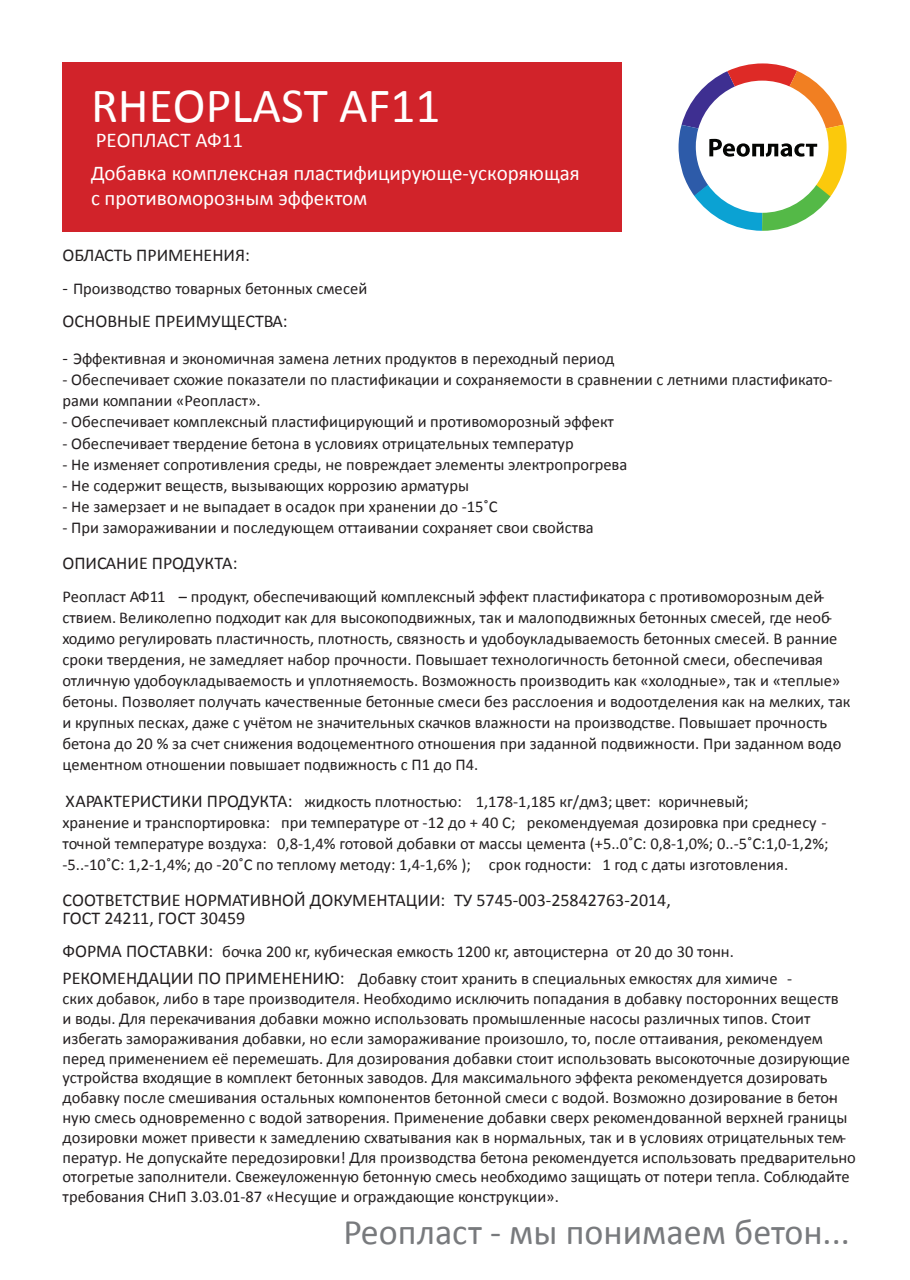
<style>
.page{position:relative;width:910px;height:1280px;background:#fff}
.page>*{position:absolute;margin:0;border:0;box-sizing:border-box;transform-origin:0 0}
.t1{font:49.5px "Calibri";color:#fff}
.t2{font:36px "Calibri";color:#787a7d}
.t3{font:21px/32.4px "Calibri";color:#fff}
.t4{font:18px/18px "Calibri";color:#231f20}
.t5{font:16.5px/21px "Calibri";color:#231f20}
.s1{font-size:18px}
</style>
<div class="page">
<div style="left:63px;top:63px;width:559px;height:169px;background:#d1232a"></div>
<svg style="left:678px;top:63px;width:169px;height:168px"></svg>
<h1 class="t1" style="left:91px;top:74px;width:351px">RHEOPLAST AF11</h1>
<p class="t3" style="left:91px;top:124px;width:490px">РЕОПЛАСТ АФ11<br>Добавка комплексная пластифицирующе-ускоряющая</p>
<p class="t3" style="left:91px;top:182px;width:278px">с противоморозным эффектом</p>
<p class="t4" style="left:63px;top:246px;width:189px">ОБЛАСТЬ ПРИМЕНЕНИЯ:</p>
<p class="t5" style="left:63px;top:278px;width:306px"><span class="s1">-</span> Производство товарных бетонных смесей</p>
<p class="t4" style="left:63px;top:312px;width:227px">ОСНОВНЫЕ ПРЕИМУЩЕСТВА:</p>
<p class="t5" style="left:63px;top:349px;width:553px"><span class="s1">-</span> Эффективная и экономичная замена летних продуктов в переходный период</p>
<p class="t5" style="left:62px;top:370px;width:772px">- Обеспечивает схожие показатели по пластификации и сохраняемости в сравнении с летними пластификато&shy;рами компании «Реопласт».</p>
<p class="t5" style="left:62px;top:412px;width:553px">- Обеспечивает комплексный пластифицирующий и противоморозный эффект</p>
<p class="t5" style="left:62px;top:433px;width:513px">- Обеспечивает твердение бетона в условиях отрицательных температур</p>
<p class="t5" style="left:62px;top:454px;width:566px">- Не изменяет сопротивления среды, не повреждает элементы электропрогрева</p>
<p class="t5" style="left:62px;top:475px;width:408px">- Не содержит веществ, вызывающих коррозию арматуры</p>
<p class="t5" style="left:62px;top:496px;width:437px">- Не замерзает и не выпадает в осадок при хранении до -15˚С</p>
<p class="t5" style="left:62px;top:517px;width:533px">- При замораживании и последующем оттаивании сохраняет свои свойства</p>
<p class="t4" style="left:63px;top:554px;width:177px">ОПИСАНИЕ ПРОДУКТА:</p>
<p class="t5" style="left:62px;top:586px;width:790px">Реопласт АФ11 – продукт, обеспечивающий комплексный эффект пластификатора с противоморозным дей&shy;ствием. Великолепно подходит как для высокоподвижных, так и малоподвижных бетонных смесей, где необ&shy;ходимо регулировать пластичность, плотность, связность и удобоукладываемость бетонных смесей. В ранние сроки твердения, не замедляет набор прочности. Повышает технологичность бетонной смеси, обеспечивая отличную удобоукладываемость и уплотняемость. Возможность производить как «холодные», так и «теплые» бетоны. Позволяет получать качественные бетонные смеси без расслоения и водоотделения как на мелких, так и крупных песках, даже с учётом не значительных скачков влажности на производстве. Повышает прочность бетона до 20 % за счет снижения водоцементного отношения при заданной подвижности. При заданном водо&shy;цементном отношении повышает подвижность с П1 до П4.</p>
<p class="t5" style="left:63px;top:791px;width:768px"><span class="s1">ХАРАКТЕРИСТИКИ ПРОДУКТА:</span> жидкость плотностью: 1,178-1,185 кг/дм3; цвет: коричневый;<br>хранение и транспортировка: при температуре от -12 до + 40 С; рекомендуемая дозировка при среднесу - точной температуре воздуха: 0,8-1,4% готовой добавки от массы цемента (+5..0˚C: 0,8-1,0%; 0..-5˚C:1,0-1,2%; -5..-10˚C: 1,2-1,4%; до -20˚C по теплому методу: 1,4-1,6% ); срок годности: 1 год с даты изготовления.</p>
<p class="t4" style="left:63px;top:891px;width:610px">СООТВЕТСТВИЕ НОРМАТИВНОЙ ДОКУМЕНТАЦИИ: ТУ 5745-003-25842763-2014,<br>ГОСТ 24211, ГОСТ 30459</p>
<p class="t5" style="left:63px;top:938px;width:731px;line-height:27px"><span class="s1">ФОРМА ПОСТАВКИ:</span> бочка 200 кг, кубическая емкость 1200 кг, автоцистерна от 20 до 30 тонн.<br><span class="s1">РЕКОМЕНДАЦИИ ПО ПРИМЕНЕНИЮ:</span> Добавку стоит хранить в специальных емкостях для химиче -</p>
<p class="t5" style="left:62px;top:989px;width:795px;line-height:19.8px">ских добавок, либо в таре производителя. Необходимо исключить попадания в добавку посторонних веществ<br>и воды. Для перекачивания добавки можно использовать промышленные насосы различных типов. Стоит избегать замораживания добавки, но если замораживание произошло, то, после оттаивания, рекомендуем перед применением её перемешать. Для дозирования добавки стоит использовать высокоточные дозирующие устройства входящие в комплект бетонных заводов. Для максимального эффекта рекомендуется дозировать добавку после смешивания остальных компонентов бетонной смеси с водой. Возможно дозирование в бетон&shy;ную смесь одновременно с водой затворения. Применение добавки сверх рекомендованной верхней границы дозировки может привести к замедлению схватывания как в нормальных, так и в условиях отрицательных тем&shy;ператур. Не допускайте передозировки! Для производства бетона рекомендуется использовать предварительно отогретые заполнители. Свежеуложенную бетонную смесь необходимо защищать от потери тепла. Соблюдайте требования СНиП 3.03.01-87 «Несущие и ограждающие конструкции».</p>
<h2 class="t2" style="left:343px;top:1210px;width:508px">Реопласт - мы понимаем бетон...</h2>
</div>
